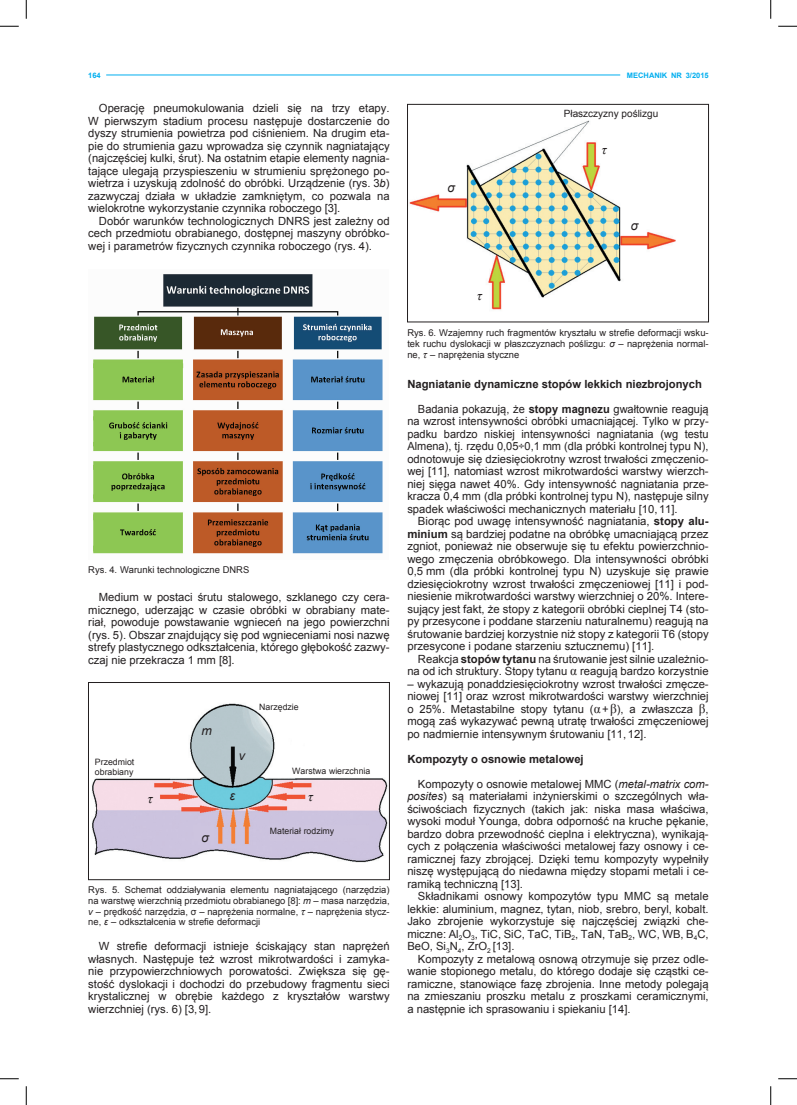
<style>
.page{position:relative;width:797px;height:1105px;background:#fff}
.page>*{position:absolute;margin:0;border:0;box-sizing:border-box;transform-origin:0 0}
.t1{font:italic 13.75px "Times New Roman";color:#231f20}
.t2{font:italic 12.5px "Arial";color:#231f20}
.t3{font:11.25px/12.5px "Arial";color:#231f20;text-align:justify}
.t4{font:700 11.25px "Arial";color:#231f20}
.t5{font:10px "Arial";color:#231f20}
.t6{font:9.38px/10.6px "Arial";color:#231f20;text-align:justify}
.t7{font:8.75px/10px "Arial";color:#231f20}
.t8{font:700 7.5px "Arial";color:#00aeef}
.s1{font-style:italic}
.s2{font-family:"Times New Roman";font-style:italic;font-size:11.25px}
.s3{font-weight:700}
.s4{font-family:"Times New Roman";font-size:13.12px}
</style>
<div class="page">
<hr style="left:106px;top:75px;width:514px;height:1px;background:#00aeef">
<img style="left:93px;top:274px;width:290px;height:280px">
<img style="left:92px;top:703px;width:295px;height:159px">
<div style="left:88px;top:682px;width:301px;height:198px;border:1px solid #231f20"></div>
<img style="left:409px;top:120px;width:267px;height:190px">
<div style="left:407px;top:104px;width:301px;height:218px;border:1px solid #231f20"></div>
<svg style="left:0;top:25px;width:19px;height:2px"></svg>
<svg style="left:778px;top:25px;width:19px;height:2px"></svg>
<svg style="left:0;top:1078px;width:19px;height:1px"></svg>
<svg style="left:778px;top:1078px;width:19px;height:1px"></svg>
<svg style="left:25px;top:0;width:2px;height:19px"></svg>
<svg style="left:25px;top:1086px;width:2px;height:19px"></svg>
<svg style="left:770px;top:0;width:1px;height:19px"></svg>
<svg style="left:770px;top:1086px;width:1px;height:19px"></svg>
<p class="t8" style="left:88px;top:70px;width:14px">164</p>
<p class="t8" style="left:627px;top:70px;width:83px">MECHANIK NR 3/2015</p>
<p class="t3" style="left:88px;top:102px;width:303px;text-indent:11px">Operację pneumokulowania dzieli się na trzy etapy.<br>W pierwszym stadium procesu następuje dostarczenie do dyszy strumienia powietrza pod ciśnieniem. Na drugim eta&shy;pie do strumienia gazu wprowadza się czynnik nagniatający (najczęściej kulki, śrut). Na ostatnim etapie elementy nagnia&shy;tające ulegają przyspieszeniu w strumieniu sprężonego po&shy;wietrza i uzyskują zdolność do obróbki. Urządzenie (rys. 3<span class="s1">b</span>) zazwyczaj działa w układzie zamkniętym, co pozwala na wielokrotne wykorzystanie czynnika roboczego [3].</p>
<p class="t3" style="left:88px;top:215px;width:303px;text-indent:11px">Dobór warunków technologicznych DNRS jest zależny od cech przedmiotu obrabianego, dostępnej maszyny obróbko&shy;wej i parametrów fizycznych czynnika roboczego (rys. 4).</p>
<p class="t5" style="left:564px;top:107px;width:96px">Płaszczyzny poślizgu</p>
<p class="t1" style="left:602px;top:140px;width:6px">τ</p>
<p class="t2" style="left:447px;top:180px;width:9px">σ</p>
<p class="t2" style="left:630px;top:218px;width:9px">σ</p>
<p class="t6" style="left:88px;top:564px;width:162px">Rys. 4. Warunki technologiczne DNRS</p>
<p class="t3" style="left:88px;top:591px;width:303px;text-indent:11px">Medium w postaci śrutu stalowego, szklanego czy cera&shy;micznego, uderzając w czasie obróbki w obrabiany mate&shy;riał, powoduje powstawanie wgnieceń na jego powierzchni (rys. 5). Obszar znajdujący się pod wgnieceniami nosi nazwę strefy plastycznego odkształcenia, którego głębokość zazwy&shy;czaj nie przekracza 1 mm [8].</p>
<p class="t2" style="left:202px;top:722px;width:12px">m</p>
<p class="t7" style="left:259px;top:702px;width:41px">Narzędzie</p>
<p class="t2" style="left:239px;top:748px;width:8px">v</p>
<p class="t7" style="left:95px;top:757px;width:41px">Przedmiot obrabiany</p>
<p class="t7" style="left:292px;top:766px;width:80px">Warstwa wierzchnia</p>
<p class="t2" style="left:230px;top:788px;width:7px">ε</p>
<p class="t1" style="left:148px;top:789px;width:6px">τ</p>
<p class="t1" style="left:308px;top:787px;width:6px">τ</p>
<p class="t2" style="left:202px;top:830px;width:9px">σ</p>
<p class="t7" style="left:270px;top:825px;width:66px">Materiał rodzimy</p>
<p class="t6" style="left:88px;top:885px;width:303px">Rys. 5. Schemat oddziaływania elementu nagniatającego (narzędzia) na warstwę wierzchnią przedmiotu obrabianego [8]: <span class="s1">m</span> – masa narzędzia, <span class="s1">v</span> – prędkość narzędzia, σ – naprężenia normalne, <span class="s2">τ</span> – naprężenia stycz&shy;ne, <span class="s1">ε</span> – odkształcenia w strefie deformacji</p>
<p class="t3" style="left:88px;top:940px;width:303px;text-indent:11px">W strefie deformacji istnieje ściskający stan naprężeń własnych. Następuje też wzrost mikrotwardości i zamyka&shy;nie przypowierzchniowych porowatości. Zwiększa się gę&shy;stość dyslokacji i dochodzi do przebudowy fragmentu sieci krystalicznej w obrębie każdego z kryształów warstwy wierzchniej (rys. 6) [3,9].</p>
<p class="t1" style="left:477px;top:286px;width:6px">τ</p>
<p class="t6" style="left:407px;top:328px;width:303px">Rys. 6. Wzajemny ruch fragmentów kryształu w strefie deformacji wsku&shy;tek ruchu dyslokacji w płaszczyznach poślizgu: <span class="s1">σ</span> – naprężenia normal&shy;ne, <span class="s2">τ</span> – naprężenia styczne</p>
<p class="t4" style="left:407px;top:376px;width:296px">Nagniatanie dynamiczne stopów lekkich niezbrojonych</p>
<p class="t3" style="left:407px;top:403px;width:303px;text-indent:11px">Badania pokazują, że <span class="s3">stopy magnezu</span> gwałtownie reagują na wzrost intensywności obróbki umacniającej. Tylko w przy&shy;padku bardzo niskiej intensywności nagniatania (wg testu Almena), tj. rzędu 0,05÷0,1 mm (dla próbki kontrolnej typu N), odnotowuje się dziesięciokrotny wzrost trwałości zmęczenio&shy;wej [11], natomiast wzrost mikrotwardości warstwy wierzch&shy;niej sięga nawet 40%. Gdy intensywność nagniatania prze&shy;kracza 0,4 mm (dla próbki kontrolnej typu N), następuje silny spadek właściwości mechanicznych materiału [10,11].</p>
<p class="t3" style="left:407px;top:515px;width:303px;text-indent:11px">Biorąc pod uwagę intensywność nagniatania, <span class="s3">stopy alu&shy;minium</span> są bardziej podatne na obróbkę umacniającą przez zgniot, ponieważ nie obserwuje się tu efektu powierzchnio&shy;wego zmęczenia obróbkowego. Dla intensywności obróbki 0,5 mm (dla próbki kontrolnej typu N) uzyskuje się prawie dziesięciokrotny wzrost trwałości zmęczeniowej [11] i pod&shy;niesienie mikrotwardości warstwy wierzchniej o 20%. Intere&shy;sujący jest fakt, że stopy z kategorii obróbki cieplnej T4 (sto&shy;py przesycone i poddane starzeniu naturalnemu) reagują na śrutowanie bardziej korzystnie niż stopy z kategorii T6 (stopy przesycone i podane starzeniu sztucznemu) [11].</p>
<p class="t3" style="left:407px;top:653px;width:303px;text-align:right">Reakcja <span class="s3">stopów tytanu</span> na śrutowanie jest silnie uzależnio&shy;na od ich struktury. Stopy tytanu <span class="s4">α</span> reagują bardzo korzystnie</p>
<p class="t3" style="left:407px;top:678px;width:303px">– wykazują ponaddziesięciokrotny wzrost trwałości zmęcze&shy;niowej [11] oraz wzrost mikrotwardości warstwy wierzchniej o 25%. Metastabilne stopy tytanu (<span class="s4">α</span> +<span class="s4">β</span>), a zwłaszcza <span class="s4">β</span>, mogą zaś wykazywać pewną utratę trwałości zmęczeniowej po nadmiernie intensywnym śrutowaniu [11,12].</p>
<p class="t4" style="left:407px;top:751px;width:178px">Kompozyty o osnowie metalowej</p>
<p class="t3" style="left:407px;top:778px;width:303px;text-indent:11px">Kompozyty o osnowie metalowej MMC (<span class="s1">metal-matrix com&shy;posites</span>) są materiałami inżynierskimi o szczególnych wła&shy;ściwościach fizycznych (takich jak: niska masa właściwa, wysoki moduł Younga, dobra odporność na kruche pękanie, bardzo dobra przewodność cieplna i elektryczna), wynikają&shy;cych z połączenia właściwości metalowej fazy osnowy i ce&shy;ramicznej fazy zbrojącej. Dzięki temu kompozyty wypełniły niszę występującą do niedawna między stopami metali i ce&shy;ramiką techniczną [13].</p>
<p class="t3" style="left:407px;top:890px;width:303px;text-indent:11px">Składnikami osnowy kompozytów typu MMC są metale lekkie: aluminium, magnez, tytan, niob, srebro, beryl, kobalt.<br>Jako zbrojenie wykorzystuje się najczęściej związki che&shy;miczne: Al<sub>2</sub>O<sub>3</sub>, TiC, SiC, TaC, TiB<sub>2</sub>, TaN, TaB<sub>2</sub>, WC, WB, B<sub>4</sub>C, BeO, Si<sub>3</sub>N<sub>4</sub>, ZrO<sub>2</sub> [13].</p>
<p class="t3" style="left:407px;top:953px;width:303px;text-indent:11px">Kompozyty z metalową osnową otrzymuje się przez odle&shy;wanie stopionego metalu, do którego dodaje się cząstki ce&shy;ramiczne, stanowiące fazę zbrojenia. Inne metody polegają na zmieszaniu proszku metalu z proszkami ceramicznymi, a następnie ich sprasowaniu i spiekaniu [14].</p>
</div>
